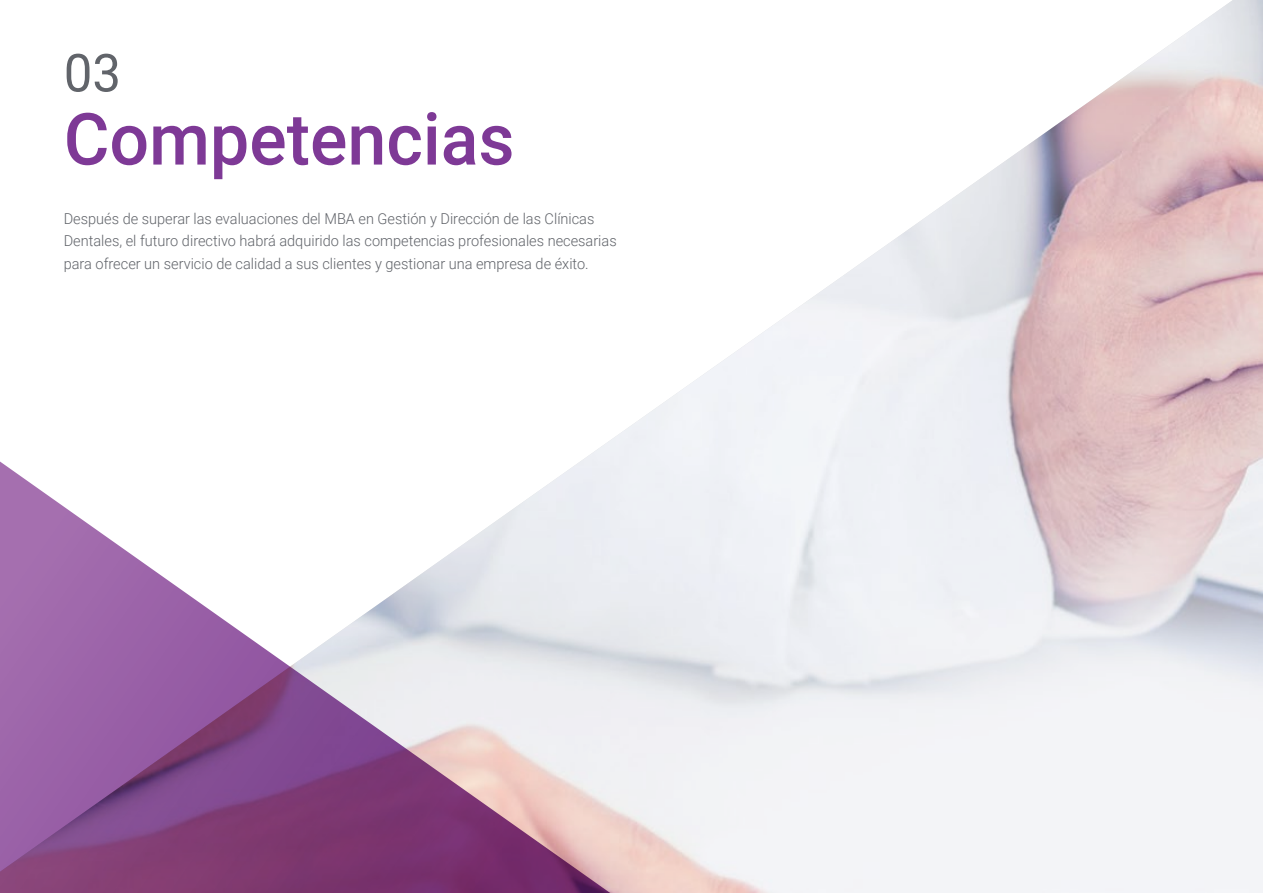
<style>
.page{position:relative;width:1263px;height:893px;background:#fff}
.page>*{position:absolute;margin:0;border:0;box-sizing:border-box;transform-origin:0 0}
.t1{font:500 72px "Roboto";color:#7e3996}
.t2{font:52.5px "Roboto";color:#61646a}
.t3{font:300 15px/22.5px "Roboto";color:#61646a}
</style>
<div class="page">
<img style="left:603px;top:0;width:660px;height:893px">
<svg style="left:0;top:446px;width:640px;height:447px"></svg>
<h2 class="t2" style="left:64px;top:36px;width:59px">03</h2>
<h1 class="t1" style="left:64px;top:89px;width:452px">Competencias</h1>
<p class="t3" style="left:64px;top:207px;width:554px">Después de superar las evaluaciones del MBA en Gestión y Dirección de las Clínicas<br>Dentales, el futuro directivo habrá adquirido las competencias profesionales necesarias para ofrecer un servicio de calidad a sus clientes y gestionar una empresa de éxito.</p>
</div>
